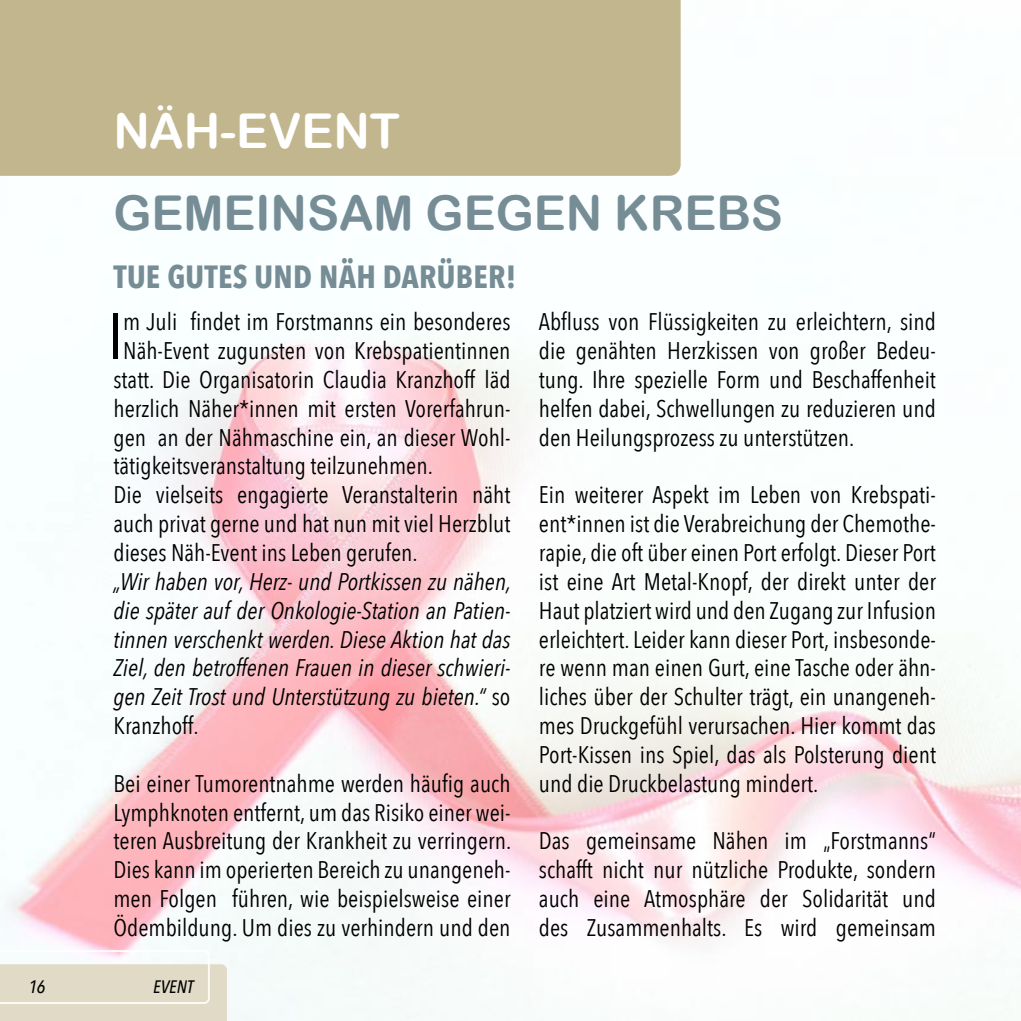
<style>
.page{position:relative;width:1021px;height:1021px;background:#fff}
.page>*{position:absolute;margin:0;border:0;box-sizing:border-box;transform-origin:0 0}
.t1{font:64.6px "Avenir Next Condensed";color:#000}
.t2{font:48px "Arial Rounded MT Bold";color:#768d96}
.t3{font:48px "Arial Rounded MT Bold";color:#fff}
.t4{font:700 32px "Avenir Next Condensed";letter-spacing:.01em;color:#768d96}
.t5{font:24px/28.8px "Avenir Next Condensed";color:#000;text-align:justify}
.t6{font:italic 24px/28.8px "Avenir Next Condensed";color:#000;text-align:justify}
.t7{font:italic 500 18px "Avenir Next Condensed";color:#000}
.s1{font-style:normal}
</style>
<div class="page">
<img style="left:2px;top:0;width:1018px;height:1020px">
<div style="left:0;top:0;width:680px;height:176px;background:#c1b68d"></div>
<svg style="left:0;top:950px;width:227px;height:70px"></svg>
<h2 class="t3" style="left:113px;top:103px;width:288px">NÄH-EVENT</h2>
<h2 class="t2" style="left:113px;top:185px;width:671px">GEMEINSAM GEGEN KREBS</h2>
<h3 class="t4" style="left:113px;top:257px;width:404px">TUE GUTES UND NÄH DARÜBER!</h3>
<h1 class="t1" style="left:108px;top:281px;width:17px">I</h1>
<p class="t5" style="left:123px;top:306px;width:389px">m Juli findet im Forstmanns ein besonderes</p>
<p class="t5" style="left:123px;top:335px;width:389px">Näh-Event zugunsten von Krebspatientinnen</p>
<p class="t5" style="left:113px;top:364px;width:398px">statt. Die Organisatorin Claudia Kranzhoff läd</p>
<p class="t5" style="left:113px;top:393px;width:398px">herzlich Näher*innen mit ersten Vorerfahrun-</p>
<p class="t5" style="left:113px;top:421px;width:398px">gen an der Nähmaschine ein, an dieser Wohl-</p>
<p class="t5" style="left:113px;top:450px;width:321px">tätigkeitsveranstaltung teilzunehmen.</p>
<p class="t5" style="left:113px;top:479px;width:398px">Die vielseits engagierte Veranstalterin näht</p>
<p class="t5" style="left:113px;top:508px;width:398px">auch privat gerne und hat nun mit viel Herzblut</p>
<p class="t5" style="left:113px;top:537px;width:306px">dieses Näh-Event ins Leben gerufen.</p>
<p class="t6" style="left:113px;top:567px;width:399px">„Wir haben vor, Herz- und Portkissen zu nähen, die später auf der Onkologie-Station an Patien&shy;tinnen verschenkt werden. Diese Aktion hat das Ziel, den betroffenen Frauen in dieser schwieri&shy;gen Zeit Trost und Unterstützung zu bieten.“ <span class="s1">so Kranzhoff.</span></p>
<p class="t5" style="left:113px;top:767px;width:399px">Bei einer Tumorentnahme werden häufig auch Lymphknoten entfernt, um das Risiko einer wei&shy;teren Ausbreitung der Krankheit zu verringern.<br>Dies kann im operierten Bereich zu unangeneh&shy;men Folgen führen, wie beispielsweise einer Ödembildung. Um dies zu verhindern und den</p>
<p class="t7" style="left:28px;top:975px;width:19px">16</p>
<p class="t7" style="left:153px;top:975px;width:41px">EVENT</p>
<p class="t5" style="left:539px;top:306px;width:398px">Abfluss von Flüssigkeiten zu erleichtern, sind die genähten Herzkissen von großer Bedeu&shy;tung. Ihre spezielle Form und Beschaffenheit helfen dabei, Schwellungen zu reduzieren und den Heilungsprozess zu unterstützen.</p>
<p class="t5" style="left:539px;top:479px;width:398px">Ein weiterer Aspekt im Leben von Krebspati&shy;ent*innen ist die Verabreichung der Chemothe&shy;rapie, die oft über einen Port erfolgt. Dieser Port ist eine Art Metal-Knopf, der direkt unter der Haut platziert wird und den Zugang zur Infusion erleichtert. Leider kann dieser Port, insbesonde&shy;re wenn man einen Gurt, eine Tasche oder ähn&shy;liches über der Schulter trägt, ein unangeneh&shy;mes Druckgefühl verursachen. Hier kommt das Port-Kissen ins Spiel, das als Polsterung dient und die Druckbelastung mindert.</p>
<p class="t5" style="left:539px;top:825px;width:398px">Das gemeinsame Nähen im „Forstmanns“ schafft nicht nur nützliche Produkte, sondern auch eine Atmosphäre der Solidarität und des Zusammenhalts. Es wird gemeinsam</p>
</div>
